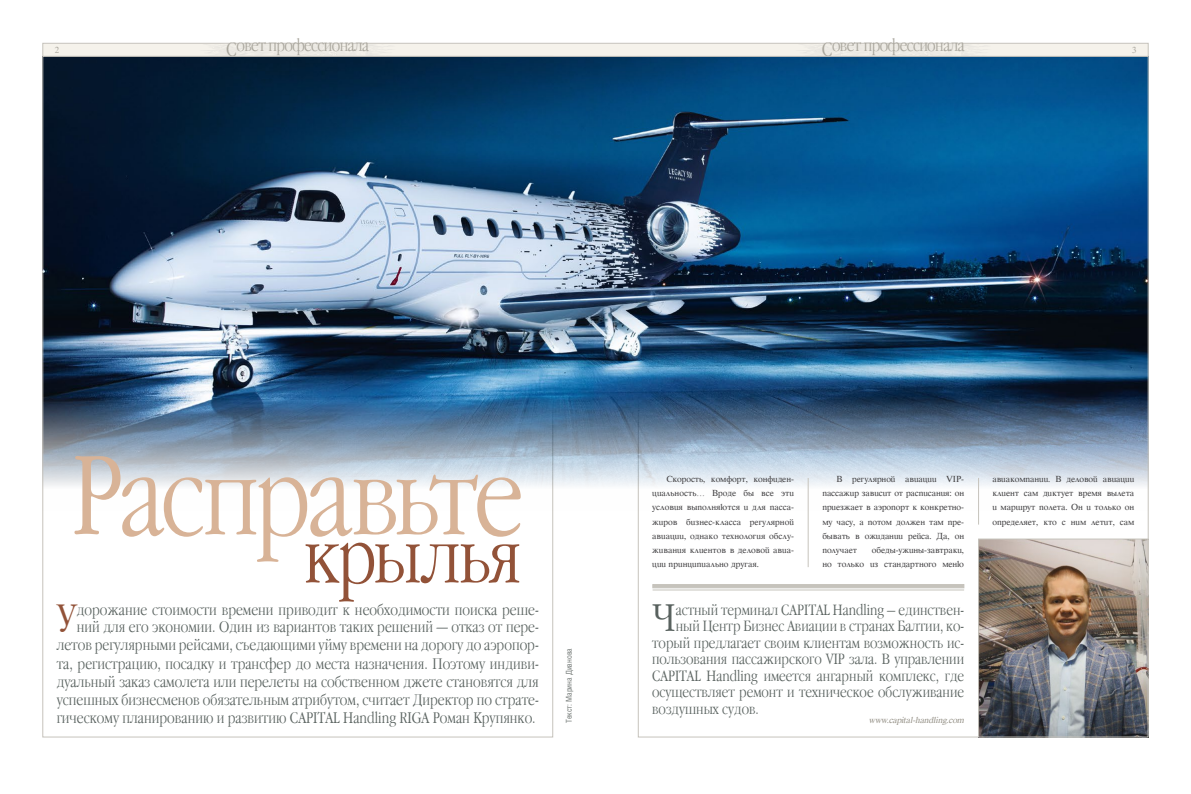
<style>
.page{position:relative;width:1191px;height:794px;background:#fff}
.page>*{position:absolute;margin:0;border:0;box-sizing:border-box;transform-origin:0 0}
.t1{font:124.3px "Garamond Narrow Plain";letter-spacing:-.03em;color:#d8b397}
.t2{font:86.8px "Garamond Narrow Plain";letter-spacing:-.03em;color:#925238}
.t3{font:44px "Garamond Narrow Plain";color:#925238}
.t4{font:42.7px "Garamond Narrow Plain";color:#58615e}
.t5{font:19px "Garamond Narrow Plain";letter-spacing:-.03em;color:#a9a69d}
.t6{font:17px/18px "Garamond Narrow Plain";color:#58615e;text-align:right}
.t7{font:16.5px "Garamond Narrow Plain";color:#58615e}
.t8{font:8.5px/14.2px "Tracia";letter-spacing:-.01em;color:#414042;text-align:justify}
.t9{font:italic 8.5px "Tracia";color:#979389}
.t10{font:8.5px "Tracia";color:#a9a69d}
.t11{font:8px "Helios Cond";color:#717774}
.s1{font-size:21.5px}
.s2{font-family:"Times New Roman"}
</style>
<div class="page">
<div style="left:43px;top:43px;width:1105px;height:14px;background:#f5f2eb;border:1px solid #c6c3bc"></div>
<svg style="left:200px;top:43px;width:196px;height:13px"></svg>
<svg style="left:795px;top:43px;width:196px;height:13px"></svg>
<img style="left:45px;top:58px;width:1101px;height:450px">
<img style="left:980px;top:541px;width:166px;height:194px">
<div style="left:978px;top:539px;width:170px;height:198px;border:1px solid #c6c3bc"></div>
<hr style="left:652px;top:584px;width:312px;height:4px;background:#c6c3bc">
<hr style="left:652px;top:590px;width:312px;height:1px;background:#c6c3bc">
<hr style="left:808px;top:478px;width:1px;height:89px;background:#c6c3bc">
<hr style="left:978px;top:478px;width:1px;height:46px;background:#c6c3bc">
<p class="t10" style="left:55px;top:45px;width:6px">2</p>
<h3 class="t5" style="left:226px;top:36px;width:144px"><span class="s1">С</span>овет профессионала</h3>
<h3 class="t5" style="left:822px;top:36px;width:144px"><span class="s1">С</span>овет профессионала</h3>
<p class="t10" style="left:1132px;top:45px;width:6px">3</p>
<h1 class="t1" style="left:71px;top:432px;width:454px">Расправьте</h1>
<h2 class="t2" style="left:304px;top:511px;width:219px">крылья</h2>
<p class="t6" style="left:57px;top:601px;width:483px">дорожание стоимости времени приводит к необходимости поиска реше&shy;ний для его экономии. Один из вариантов таких решений — отказ от пере&shy;летов регулярными рейсами, съедающими уйму времени на дорогу до аэропор&shy;та, регистрацию, посадку и трансфер до места назначения. Поэтому индиви&shy;дуальный заказ самолета или перелеты на собственном джете становятся для успешных бизнесменов обязательным атрибутом, считает Директор по страте&shy;гическому планированию и развитию CAPITAL Handling RIGA Роман Крупянко.</p>
<h3 class="t3" style="left:57px;top:595px;width:22px">У</h3>
<p class="t11" style="left:564px;top:723px;width:76px;rotate:-90deg">Текст: Марина Дианова</p>
<p class="t8" style="left:652px;top:472px;width:143px;text-indent:14px">Скорость, комфорт, конфиден&shy;циальность<span class="s2">…</span> Вроде бы все эти условия выполняются и для пасса&shy;жиров бизнес-класса регулярной авиации, однако технология обслу&shy;живания клиентов в деловой авиа-</p>
<p class="t8" style="left:652px;top:557px;width:108px">ции принципиально другая.</p>
<p class="t8" style="left:822px;top:472px;width:143px;text-indent:14px">В регулярной авиации VIP&shy;пассажир зависит от расписания: он приезжает в аэропорт к конкретно&shy;му часу, а потом должен там пре&shy;бывать в ожидании рейса. Да, он получает</p>
<p class="t8" style="left:822px;top:543px;width:143px;text-align:right">обеды-ужины-завтраки,<br>но только из стандартного меню</p>
<h3 class="t4" style="left:652px;top:596px;width:25px">Ч</h3>
<h3 class="t7" style="left:675px;top:601px;width:290px">астный терминал CAPITAL Handling – единствен-</h3>
<h3 class="t7" style="left:675px;top:617px;width:290px">ный Центр Бизнес Авиации в странах Балтии, ко-</h3>
<h3 class="t7" style="left:652px;top:634px;width:313px">торый предлагает своим клиентам возможность ис-</h3>
<h3 class="t7" style="left:652px;top:650px;width:313px">пользования пассажирского VIP зала. В управлении</h3>
<h3 class="t7" style="left:652px;top:667px;width:313px">CAPITAL Handling имеется ангарный комплекс, где</h3>
<h3 class="t7" style="left:652px;top:683px;width:313px">осуществляет ремонт и техническое обслуживание</h3>
<h3 class="t7" style="left:652px;top:700px;width:108px">воздушных судов.</h3>
<p class="t9" style="left:868px;top:715px;width:99px">www.capital-handling.com</p>
<p class="t8" style="left:992px;top:472px;width:143px">авиакомпании. В деловой авиации клиент сам диктует время вылета и маршрут полета. Он и только он определяет, кто с ним летит, сам</p>
</div>
